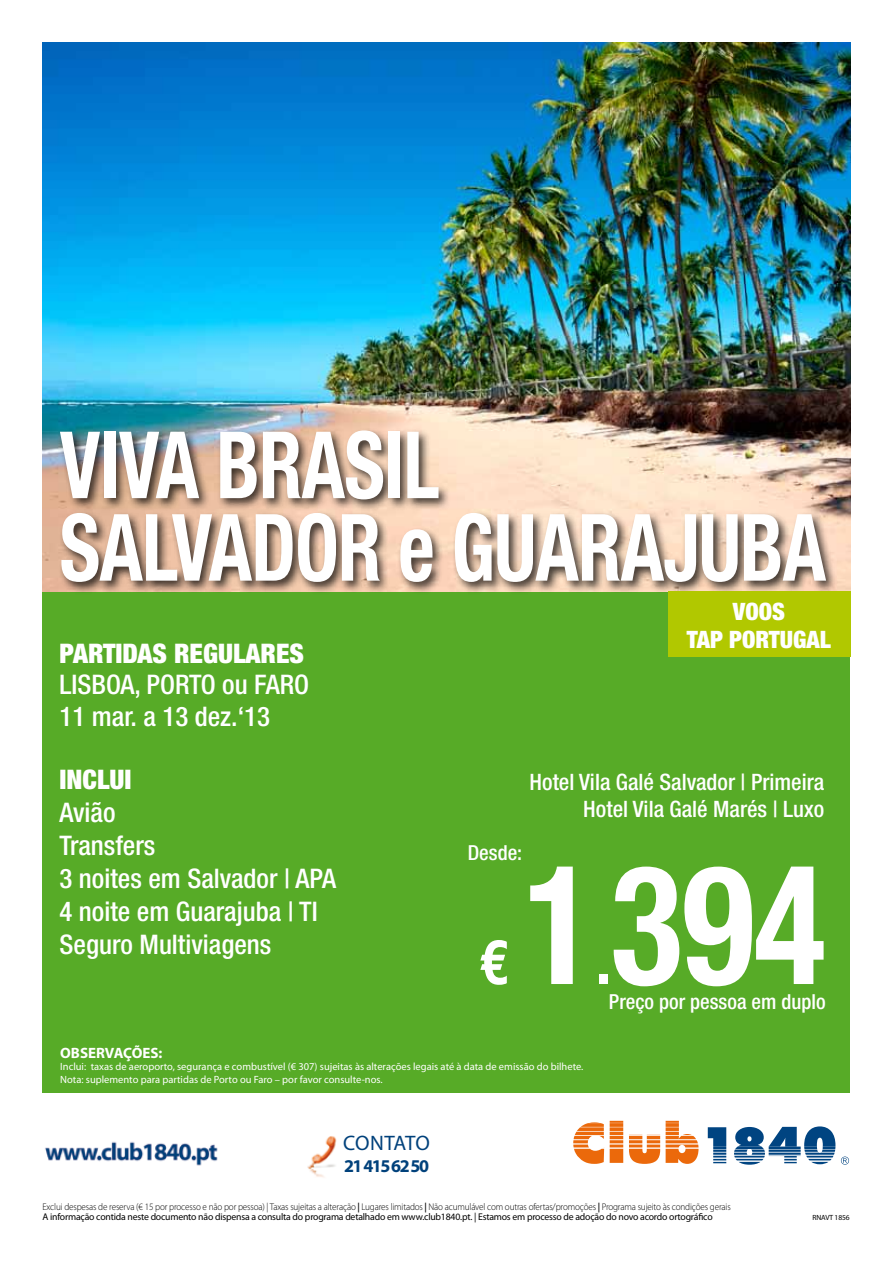
<style>
.page{position:relative;width:893px;height:1263px;background:#fff}
.page>*{position:absolute;margin:0;border:0;box-sizing:border-box;transform-origin:0 0}
.t1{font:700 condensed 165.9px "Helvetica Neue";color:#fff;scale:.9 1}
.t2{font:700 condensed 93px/82.5px "Helvetica Neue";letter-spacing:-.01em;color:#fff;scale:.84 1}
.t3{font:700 condensed 62.25px "Helvetica Neue";color:#fff}
.t4{font:500 condensed 27px/33px "Helvetica Neue";color:#fff}
.t5{font:900 condensed 27px "Helvetica Neue";color:#fff}
.t6{font:900 condensed 24px/28.5px "Helvetica Neue";color:#fff;text-align:center}
.t7{font:500 condensed 22.65px/27.2px "Helvetica Neue";color:#fff;text-align:right}
.t8{font:21px "Myriad Pro";color:#00417b}
.t9{font:500 condensed 20.7px "Helvetica Neue";color:#fff}
.t10{font:700 18px "Myriad Pro";letter-spacing:-.08em;color:#00417b}
.t11{font:700 15px "Myriad Pro";color:#fff}
.t12{font:10.5px/12.6px "Myriad Pro";color:#fff}
.t13{font:300 9.75px/10.5px "Myriad Pro";letter-spacing:-.015em;color:#000;scale:.94 1}
.t14{font:7.5px "Myriad Pro";letter-spacing:-.02em;color:#000}
.s1{font-weight:600}
.s2{font-weight:400}
</style>
<div class="page">
<div style="left:43px;top:43px;width:807px;height:1050px;background:#57ab27"></div>
<img style="left:45px;top:1136px;width:292px;height:42px">
<img style="left:43px;top:43px;width:807px;height:548px">
<div style="left:57px;top:427px;width:781px;height:167px;background:#000;opacity:.75"></div>
<svg style="left:573px;top:1120px;width:277px;height:45px"></svg>
<div style="left:667px;top:591px;width:183px;height:66px;background:#b1c800"></div>
<h2 class="t2" style="left:60px;top:423px;width:914px">VIVA BRASIL<br>SALVADOR E GUARAJUBA</h2>
<h3 class="t6" style="left:687px;top:596px;width:146px">VOOS<br>TAP PORTUGAL</h3>
<h3 class="t5" style="left:60px;top:637px;width:246px">PARTIDAS REGULARES</h3>
<h3 class="t4" style="left:60px;top:669px;width:251px;line-height:31.5px">Lisboa, porto ou Faro<br>11 mar. a 13 dez.‘13</h3>
<h3 class="t5" style="left:60px;top:763px;width:50px">INCLUI</h3>
<h3 class="t4" style="left:60px;top:795px;width:251px">Avião<br>Transfers<br>3 noites em Salvador | APA<br>4 noite em Guarajuba | TI<br>Seguro Multiviagens</h3>
<h3 class="t7" style="left:530px;top:768px;width:296px">Hotel Vila Galé Salvador | Primeira<br>Hotel Vila Galé Marés | Luxo</h3>
<h3 class="t9" style="left:468px;top:840px;width:56px">Desde:</h3>
<h3 class="t3" style="left:479px;top:924px;width:31px">€</h3>
<h1 class="t1" style="left:524px;top:824px;width:337px">1394</h1>
<h3 class="t3" style="left:596px;top:924px;width:16px">.</h3>
<h3 class="t9" style="left:609px;top:989px;width:218px">Preço por pessoa em duplo</h3>
<h3 class="t11" style="left:60px;top:1043px;width:104px">OBSERVAÇÕES:</h3>
<p class="t12" style="left:60px;top:1060px;width:525px">Inclui: taxas de aeroporto, segurança e combustível (€ 307) sujeitas às alterações legais até à data de emissão do bilhete.<br>Nota: suplemento para partidas de Porto ou Faro – por favor consulte-nos.</p>
<h3 class="t8" style="left:343px;top:1130px;width:40px">contat</h3>
<h3 class="t8" style="left:416px;top:1130px;width:16px">o</h3>
<h3 class="t10" style="left:344px;top:1154px;width:86px">21 415 62 50</h3>
<p class="t13" style="left:43px;top:1201px;width:734px">Exclui despesas de reserva (€ 15 por processo e não por pessoa) | Taxas sujeitas a alteração <span class="s1">|</span> Lugares limitados <span class="s1">|</span> Não acumulável com outras ofertas/promoções <span class="s1">|</span> Programa sujeito às condições gerais<br><span class="s2">A informação contida neste documento não dispensa a consulta do programa detalhado em www.club1840.pt. | Estamos em processo de adoção do novo acordo ortográfico</span></p>
<p class="t14" style="left:813px;top:1213px;width:38px">RNAVT 1856</p>
</div>
